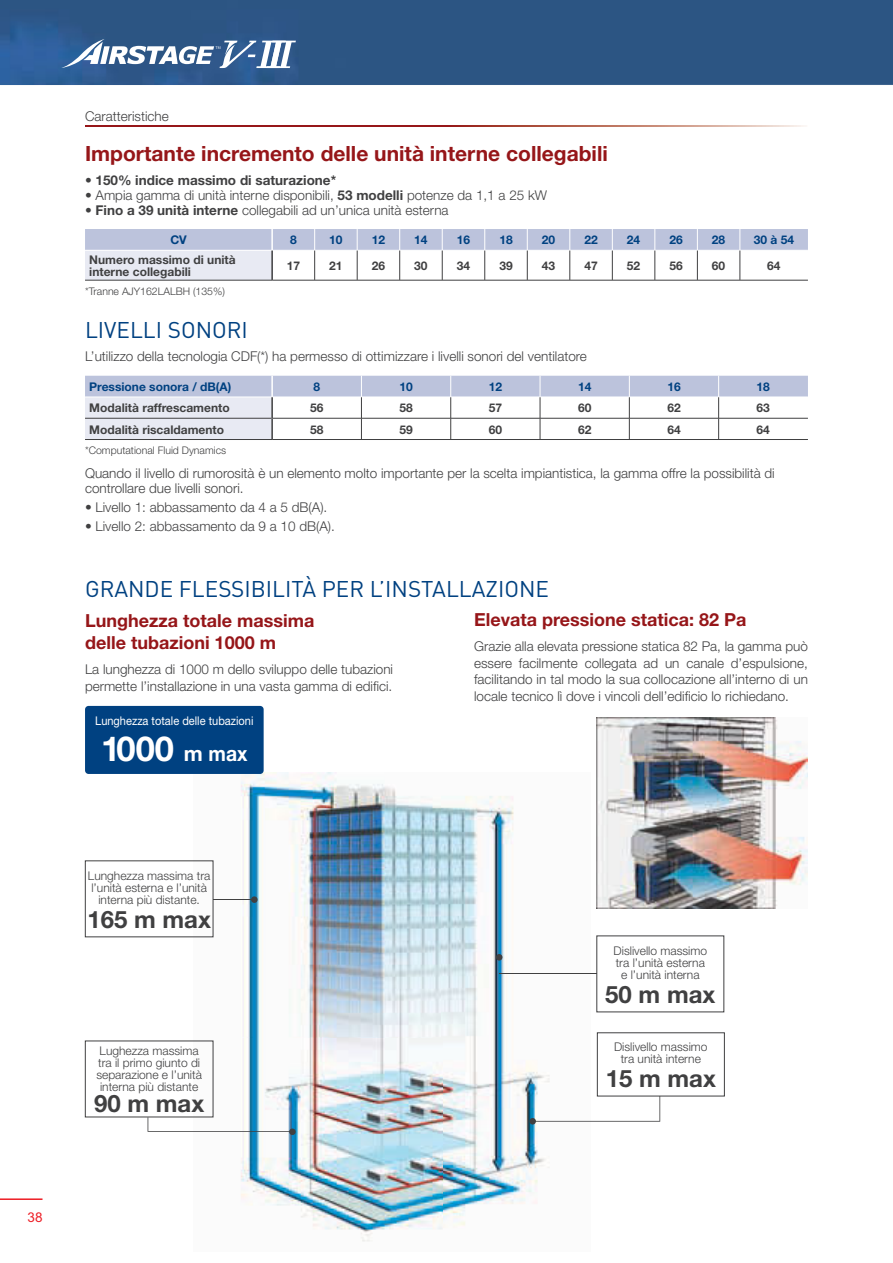
<style>
.page{position:relative;width:893px;height:1263px;background:#fff}
.page>*{position:absolute;margin:0;border:0;box-sizing:border-box;transform-origin:0 0}
.t1{font:700 34.5px "Helvetica Neue";color:#fff}
.t2{font:700 24px "Helvetica Neue";color:#404041}
.t3{font:22.5px "DIN";color:#004181}
.t4{font:700 21px "Helvetica Neue";color:#961619}
.t5{font:700 18px/22.5px "Helvetica Neue";color:#961619}
.t6{font:300 13.5px/16.5px "Helvetica Neue";color:#404041}
.t7{font:700 13.5px "Helvetica Neue";color:#404041}
.t8{font:13.5px "Arial";color:#ed1c24}
.t9{font:300 12px/12px "Helvetica Neue";color:#404041;text-align:center}
.t10{font:700 12px/12px "Helvetica Neue";color:#404041}
.t11{font:700 12px "Helvetica Neue";color:#004181}
.t12{font:12px "Helvetica Neue";color:#fff;scale:.92 1}
.t13{font:300 10.5px "Helvetica Neue";color:#404041}
.s1{font-weight:300}
.s2{font-weight:700}
.s3{font-size:21px}
</style>
<div class="page">
<img style="left:194px;top:773px;width:356px;height:469px">
<hr style="left:213px;top:899px;width:40px;height:1px;background:#404041">
<div style="left:251px;top:896px;width:7px;height:7px;background:#404041;border-radius:50%"></div>
<div style="left:289px;top:1128px;width:7px;height:7px;background:#404041;border-radius:50%"></div>
<svg style="left:496px;top:954px;width:6px;height:6px"></svg>
<svg style="left:148px;top:1117px;width:144px;height:15px"></svg>
<hr style="left:499px;top:973px;width:98px;height:1px;background:#404041">
<div style="left:529px;top:1118px;width:7px;height:6px;background:#404041;border-radius:50%"></div>
<svg style="left:533px;top:1084px;width:127px;height:38px"></svg>
<div style="left:597px;top:1033px;width:127px;height:63px;background:#fff"></div>
<div style="left:597px;top:1032px;width:128px;height:64px;border:1px solid #404041"></div>
<div style="left:85px;top:706px;width:179px;height:68px;background:#004181;border-radius:4px"></div>
<img style="left:596px;top:717px;width:212px;height:192px">
<svg style="left:85px;top:229px;width:723px;height:52px"></svg>
<hr style="left:272px;top:439px;width:536px;height:1px;background:#404041">
<hr style="left:85px;top:439px;width:187px;height:1px;background:#404041">
<svg style="left:85px;top:376px;width:723px;height:63px"></svg>
<svg style="left:85px;top:125px;width:719px;height:2px"></svg>
<svg style="left:0;top:0;width:893px;height:85px;background:#2c5585"></svg>
<svg style="left:62px;top:39px;width:234px;height:29px"></svg>
<hr style="left:0;top:1198px;width:43px;height:2px;background:#ed1c24">
<p class="t6" style="left:85px;top:109px;width:85px">Caratteristiche</p>
<h3 class="t4" style="left:85px;top:146px;width:524px">Importante incremento delle unità interne collegabili</h3>
<p class="t7" style="left:85px;top:175px;width:253px"><span class="s1">•</span> 150% indice massimo di saturazione*</p>
<p class="t6" style="left:85px;top:188px;width:464px">• Ampia gamma di unità interne disponibili, <span class="s2">53 modelli</span> potenze da 1,1 a 25 kW</p>
<p class="t6" style="left:85px;top:203px;width:365px">• <span class="s2">Fino a 39 unità interne</span> collegabili ad un’unica unità esterna</p>
<p class="t11" style="left:170px;top:236px;width:18px">CV</p>
<p class="t11" style="left:290px;top:236px;width:8px">8</p>
<p class="t11" style="left:329px;top:236px;width:15px">10</p>
<p class="t11" style="left:372px;top:236px;width:15px">12</p>
<p class="t11" style="left:414px;top:236px;width:15px">14</p>
<p class="t11" style="left:457px;top:236px;width:15px">16</p>
<p class="t11" style="left:499px;top:236px;width:15px">18</p>
<p class="t11" style="left:542px;top:236px;width:15px">20</p>
<p class="t11" style="left:584px;top:236px;width:15px">22</p>
<p class="t11" style="left:627px;top:236px;width:15px">24</p>
<p class="t11" style="left:669px;top:236px;width:15px">26</p>
<p class="t11" style="left:712px;top:236px;width:15px">28</p>
<p class="t11" style="left:754px;top:236px;width:42px">30 à 54</p>
<p class="t10" style="left:89px;top:255px;width:148px">Numero massimo di unità interne collegabili</p>
<p class="t10" style="left:287px;top:261px;width:15px">17</p>
<p class="t10" style="left:329px;top:261px;width:15px">21</p>
<p class="t10" style="left:372px;top:261px;width:15px">26</p>
<p class="t10" style="left:414px;top:261px;width:15px">30</p>
<p class="t10" style="left:457px;top:261px;width:15px">34</p>
<p class="t10" style="left:499px;top:261px;width:15px">39</p>
<p class="t10" style="left:542px;top:261px;width:15px">43</p>
<p class="t10" style="left:584px;top:261px;width:15px">47</p>
<p class="t10" style="left:627px;top:261px;width:15px">52</p>
<p class="t10" style="left:669px;top:261px;width:15px">56</p>
<p class="t10" style="left:712px;top:261px;width:15px">60</p>
<p class="t10" style="left:767px;top:261px;width:15px">64</p>
<p class="t13" style="left:85px;top:287px;width:141px">*Tranne AJY162LALBH (135%)</p>
<h3 class="t3" style="left:85px;top:322px;width:164px">LIVELLI SONORI</h3>
<p class="t6" style="left:85px;top:349px;width:503px">L’utilizzo della tecnologia CDF(*) ha permesso di ottimizzare i livelli sonori del ventilatore</p>
<p class="t11" style="left:89px;top:382px;width:144px">Pressione sonora / dB(A)</p>
<p class="t11" style="left:313px;top:382px;width:8px">8</p>
<p class="t11" style="left:399px;top:382px;width:15px">10</p>
<p class="t11" style="left:489px;top:382px;width:15px">12</p>
<p class="t11" style="left:578px;top:382px;width:15px">14</p>
<p class="t11" style="left:667px;top:382px;width:15px">16</p>
<p class="t11" style="left:757px;top:382px;width:15px">18</p>
<p class="t10" style="left:89px;top:403px;width:142px">Modalità raffrescamento</p>
<p class="t10" style="left:310px;top:403px;width:15px">56</p>
<p class="t10" style="left:399px;top:403px;width:15px">58</p>
<p class="t10" style="left:489px;top:403px;width:15px">57</p>
<p class="t10" style="left:578px;top:403px;width:15px">60</p>
<p class="t10" style="left:667px;top:403px;width:15px">62</p>
<p class="t10" style="left:757px;top:403px;width:15px">63</p>
<p class="t10" style="left:89px;top:424px;width:136px">Modalità riscaldamento</p>
<p class="t10" style="left:310px;top:424px;width:15px">58</p>
<p class="t10" style="left:399px;top:424px;width:15px">59</p>
<p class="t10" style="left:489px;top:424px;width:15px">60</p>
<p class="t10" style="left:578px;top:424px;width:15px">62</p>
<p class="t10" style="left:667px;top:424px;width:15px">64</p>
<p class="t10" style="left:757px;top:424px;width:15px">64</p>
<p class="t13" style="left:85px;top:447px;width:143px">*Computational Fluid Dynamics</p>
<p class="t6" style="left:85px;top:467px;width:691px;line-height:15px">Quando il livello di rumorosità è un elemento molto importante per la scelta impiantistica, la gamma offre la possibilità di controllare due livelli sonori.</p>
<p class="t6" style="left:85px;top:500px;width:244px">• Livello 1: abbassamento da 4 a 5 dB(A).</p>
<p class="t6" style="left:85px;top:519px;width:251px">• Livello 2: abbassamento da 9 a 10 dB(A).</p>
<h3 class="t3" style="left:85px;top:581px;width:465px">GRANDE FLESSIBILITÀ PER L’INSTALLAZIONE</h3>
<h3 class="t5" style="left:85px;top:611px;width:231px">Lunghezza totale massima delle tubazioni 1000 m</h3>
<p class="t6" style="left:85px;top:663px;width:310px">La lunghezza di 1000 m dello sviluppo delle tubazioni permette l’installazione in una vasta gamma di edifici.</p>
<p class="t12" style="left:95px;top:717px;width:174px">Lunghezza totale delle tubazioni</p>
<h1 class="t1" style="left:101px;top:737px;width:148px">1000 <span class="s3">m max</span></h1>
<h3 class="t5" style="left:474px;top:610px;width:274px">Elevata pressione statica: 82 Pa</h3>
<p class="t6" style="left:474px;top:640px;width:335px;text-align:justify">Grazie alla elevata pressione statica 82 Pa, la gamma può essere facilmente collegata ad un canale d’espulsione, facilitando in tal modo la sua collocazione all’interno di un locale tecnico lì dove i vincoli dell’edificio lo richiedano.</p>
<p class="t9" style="left:88px;top:870px;width:124px">Lunghezza massima tra l’unità esterna e l’unità interna più distante.</p>
<h2 class="t2" style="left:87px;top:910px;width:125px">165 m max</h2>
<p class="t8" style="left:28px;top:1212px;width:17px">38</p>
<p class="t9" style="left:96px;top:1046px;width:107px">Lughezza massima tra il primo giunto di separazione e l’unità interna più distante</p>
<h2 class="t2" style="left:94px;top:1095px;width:112px">90 m max</h2>
<p class="t9" style="left:614px;top:945px;width:95px">Dislivello massimo tra l’unità esterna e l’unità interna</p>
<h2 class="t2" style="left:605px;top:985px;width:112px">50 m max</h2>
<p class="t9" style="left:614px;top:1042px;width:95px">Dislivello massimo tra unità interne</p>
<h2 class="t2" style="left:606px;top:1070px;width:112px">15 m max</h2>
</div>
